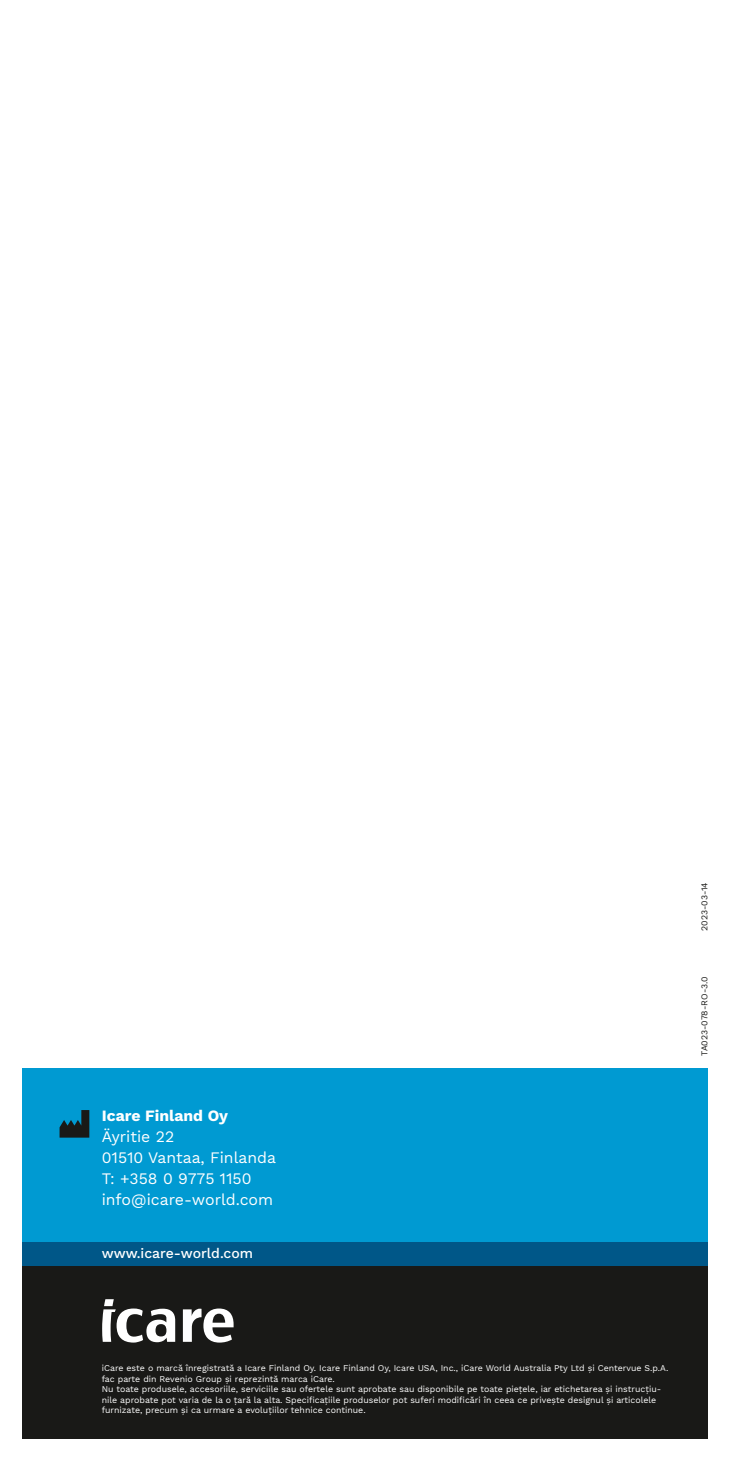
<style>
.page{position:relative;width:735px;height:1464px;background:#fff}
.page>*{position:absolute;margin:0;border:0;box-sizing:border-box;transform-origin:0 0}
.t1{font:15.75px/21px "Work Sans";color:#fff}
.t2{font:700 15.75px "Work Sans";color:#fff}
.t3{font:500 14px "Work Sans";color:#fff}
.t4{font:8.75px/10.5px "Work Sans";color:#fff}
.t5{font:8.75px "Work Sans";color:#191917}
</style>
<div class="page">
<div style="left:22px;top:1265px;width:685px;height:174px;background:#191917"></div>
<div style="left:22px;top:1068px;width:685px;height:173px;background:#009ad2"></div>
<div style="left:22px;top:1241px;width:685px;height:24px;background:#005788"></div>
<svg style="left:59px;top:1110px;width:30px;height:27px"></svg>
<svg style="left:102px;top:1299px;width:131px;height:43px"></svg>
<h1 class="t2" style="left:102px;top:1103px;width:128px">Icare Finland Oy</h1>
<h1 class="t1" style="left:102px;top:1126px;width:176px">Äyritie 22<br>01510 Vantaa, Finlanda<br>T: +358 0 9775 1150 info@icare-world.com</h1>
<h2 class="t3" style="left:102px;top:1242px;width:153px">www.icare-world.com</h2>
<p class="t5" style="left:699px;top:930px;width:50px;rotate:-90deg">2023-03-14</p>
<p class="t5" style="left:699px;top:1055px;width:81px;rotate:-90deg">TA023-078-RO-3.0</p>
<p class="t4" style="left:102px;top:1363px;width:568px">iCare este o marcă înregistrată a Icare Finland Oy. Icare Finland Oy, Icare USA, Inc., iCare World Australia Pty Ltd și Centervue S.p.A. fac parte din Revenio Group și reprezintă marca iCare.<br>Nu toate produsele, accesoriile, serviciile sau ofertele sunt aprobate sau disponibile pe toate piețele, iar etichetarea și instrucțiu&shy;nile aprobate pot varia de la o țară la alta. Specificațiile produselor pot suferi modificări în ceea ce privește designul și articolele furnizate, precum și ca urmare a evoluțiilor tehnice continue.</p>
</div>
